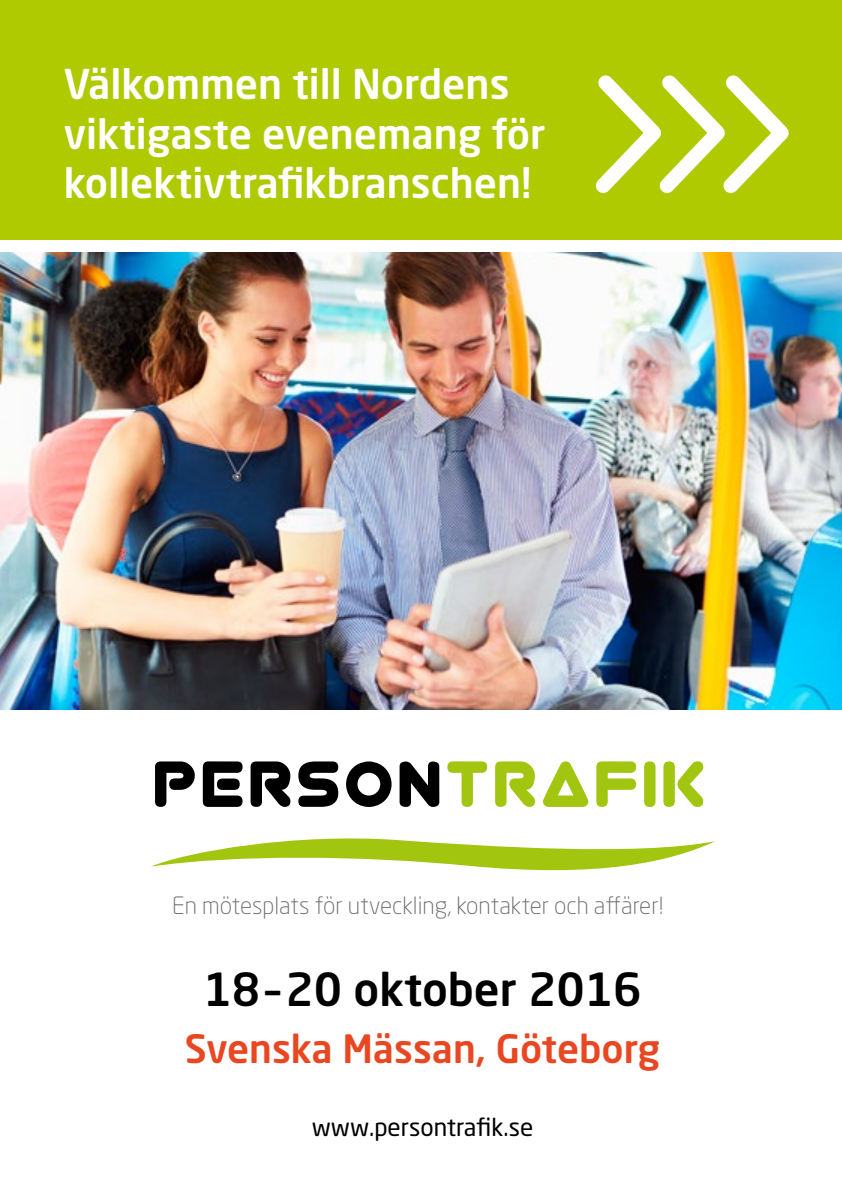
<style>
.page{position:relative;width:842px;height:1191px;background:#fff}
.page>*{position:absolute;margin:0;border:0;box-sizing:border-box;transform-origin:0 0}
.t1{font:500 45px "Neo Sans Std";color:#000}
.t2{font:500 40.5px/49.8px "Neo Sans Std";color:#fff}
.t3{font:500 38.7px "Neo Sans Std";color:#e94721}
.t4{font:24.3px "Neo Sans Std";color:#000}
.t5{font:300 23.7px "Neo Sans Std";color:#6e6e6e}
</style>
<div class="page">
<img style="left:0;top:253px;width:842px;height:456px">
<div style="left:0;top:0;width:842px;height:240px;background:#afca00"></div>
<svg style="left:595px;top:75px;width:194px;height:118px"></svg>
<svg style="left:151px;top:838px;width:564px;height:33px"></svg>
<svg style="left:155px;top:761px;width:40px;height:46px"></svg>
<svg style="left:203px;top:761px;width:40px;height:46px"></svg>
<svg style="left:251px;top:761px;width:39px;height:46px"></svg>
<svg style="left:298px;top:761px;width:40px;height:46px"></svg>
<svg style="left:346px;top:761px;width:46px;height:46px"></svg>
<svg style="left:400px;top:761px;width:39px;height:46px"></svg>
<svg style="left:447px;top:761px;width:40px;height:46px"></svg>
<svg style="left:495px;top:761px;width:40px;height:46px"></svg>
<svg style="left:543px;top:761px;width:45px;height:46px"></svg>
<svg style="left:596px;top:761px;width:40px;height:46px"></svg>
<div style="left:644px;top:761px;width:11px;height:46px;background:#a2c510;border-radius:6px"></div>
<svg style="left:663px;top:761px;width:40px;height:46px"></svg>
<p class="t2" style="left:64px;top:58px;width:483px">Välkommen till Nordens viktigaste evenemang för kollektivtrafikbranschen!</p>
<p class="t5" style="left:172px;top:891px;width:493px">En mötesplats för utveckling, kontakter och affärer!</p>
<p class="t1" style="left:203px;top:961px;width:440px">18–20 oktober 2016</p>
<p class="t3" style="left:185px;top:1024px;width:477px">Svenska Mässan, Göteborg</p>
<p class="t4" style="left:312px;top:1111px;width:223px">www.persontrafik.se</p>
</div>
